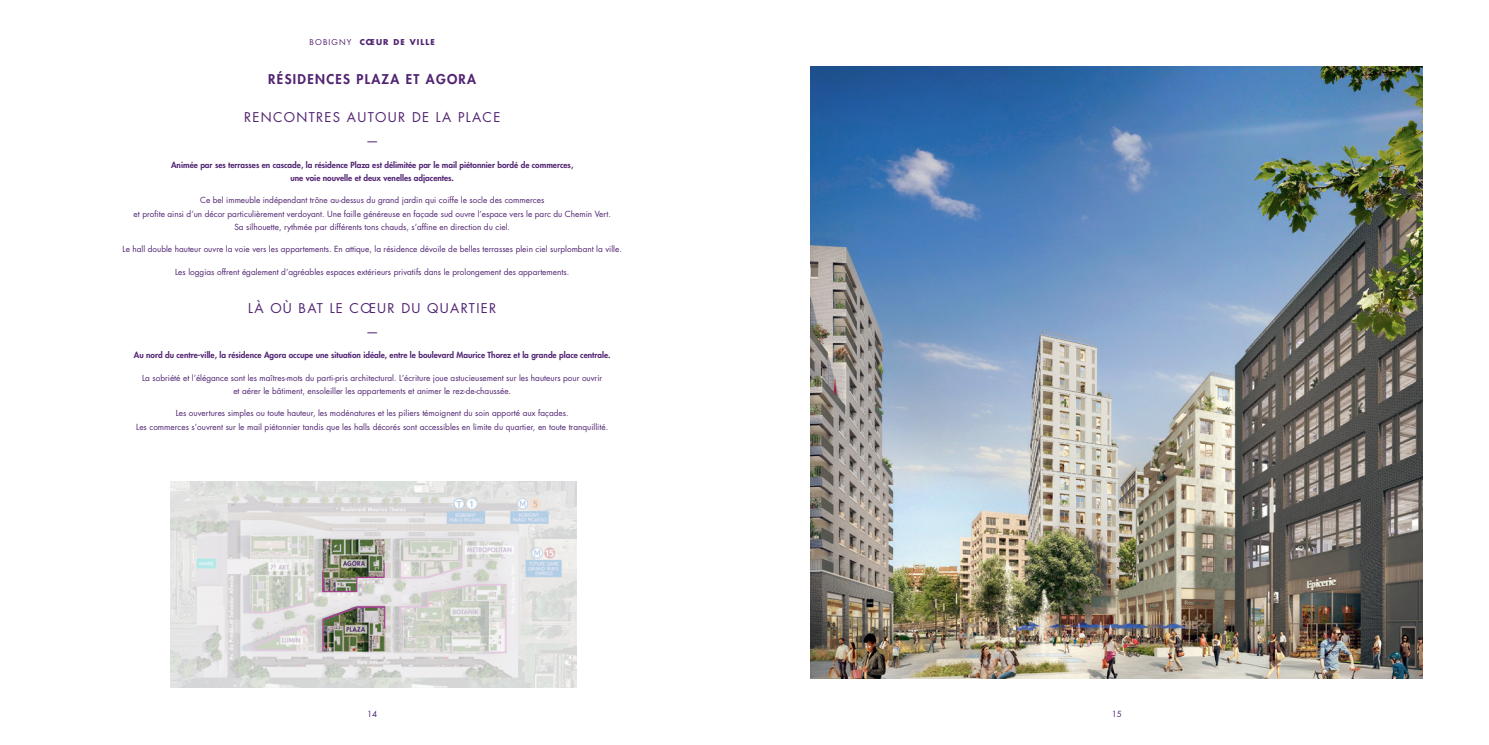
<style>
.page{position:relative;width:1489px;height:745px;background:#fff}
.page>*{position:absolute;margin:0;border:0;box-sizing:border-box;transform-origin:0 0}
.t1{font:13.12px/22.9px "Futura Std";letter-spacing:.1em;color:#512472;text-align:center}
.t2{font:800 13.12px "Futura Std";letter-spacing:.1em;color:#512472}
.t3{font:8.22px/13.1px "Futura Std";color:#512472;text-align:center}
.t4{font:800 8.22px/13.1px "Futura Std";color:#512472;text-align:center}
.t5{font:700 7.88px "Futura Std";letter-spacing:.14em;color:#512472}
.s1{font-weight:400}
</style>
<div class="page">
<img style="left:810px;top:66px;width:612px;height:612px">
<svg style="left:170px;top:481px;width:407px;height:207px;background:#d7d8d6"></svg>
<p class="t5" style="left:309px;top:36px;width:127px"><span class="s1">BOBIGNY</span> CŒUR DE VILLE</p>
<p class="t2" style="left:268px;top:71px;width:209px">RÉSIDENCES PLAZA ET AGORA</p>
<p class="t1" style="left:244px;top:106px;width:258px">RENCONTRES AUTOUR DE LA PLACE —</p>
<p class="t4" style="left:171px;top:158px;width:404px">Animée par ses terrasses en cascade, la résidence Plaza est délimitée par le mail piétonnier bordé de commerces, une voie nouvelle et deux venelles adjacentes.</p>
<p class="t3" style="left:134px;top:194px;width:479px">Ce bel immeuble indépendant trône au-dessus du grand jardin qui coiffe le socle des commerces<br>et profite ainsi d’un décor particulièrement verdoyant. Une faille généreuse en façade sud ouvre l’espace vers le parc du Chemin Vert.<br>Sa silhouette, rythmée par différents tons chauds, s’affine en direction du ciel.</p>
<p class="t3" style="left:123px;top:242px;width:501px">Le hall double hauteur ouvre la voie vers les appartements. En attique, la résidence dévoile de belles terrasses plein ciel surplombant la ville.</p>
<p class="t3" style="left:175px;top:265px;width:395px">Les loggias offrent également d’agréables espaces extérieurs privatifs dans le prolongement des appartements.</p>
<p class="t1" style="left:248px;top:296px;width:249px">LÀ OÙ BAT LE CŒUR DU QUARTIER —</p>
<p class="t4" style="left:134px;top:348px;width:478px">Au nord du centre-ville, la résidence Agora occupe une situation idéale, entre le boulevard Maurice Thorez et la grande place centrale.</p>
<p class="t3" style="left:142px;top:371px;width:461px">La sobriété et l’élégance sont les maîtres-mots du parti-pris architectural. L’écriture joue astucieusement sur les hauteurs pour ouvrir et aérer le bâtiment, ensoleiller les appartements et animer le rez-de-chaussée.</p>
<p class="t3" style="left:136px;top:406px;width:473px">Les ouvertures simples ou toute hauteur, les modénatures et les piliers témoignent du soin apporté aux façades.<br>Les commerces s’ouvrent sur le mail piétonnier tandis que les halls décorés sont accessibles en limite du quartier, en toute tranquillité.</p>
<p class="t3" style="left:367px;top:707px;width:12px">14</p>
<p class="t3" style="left:1111px;top:707px;width:12px">15</p>
</div>
